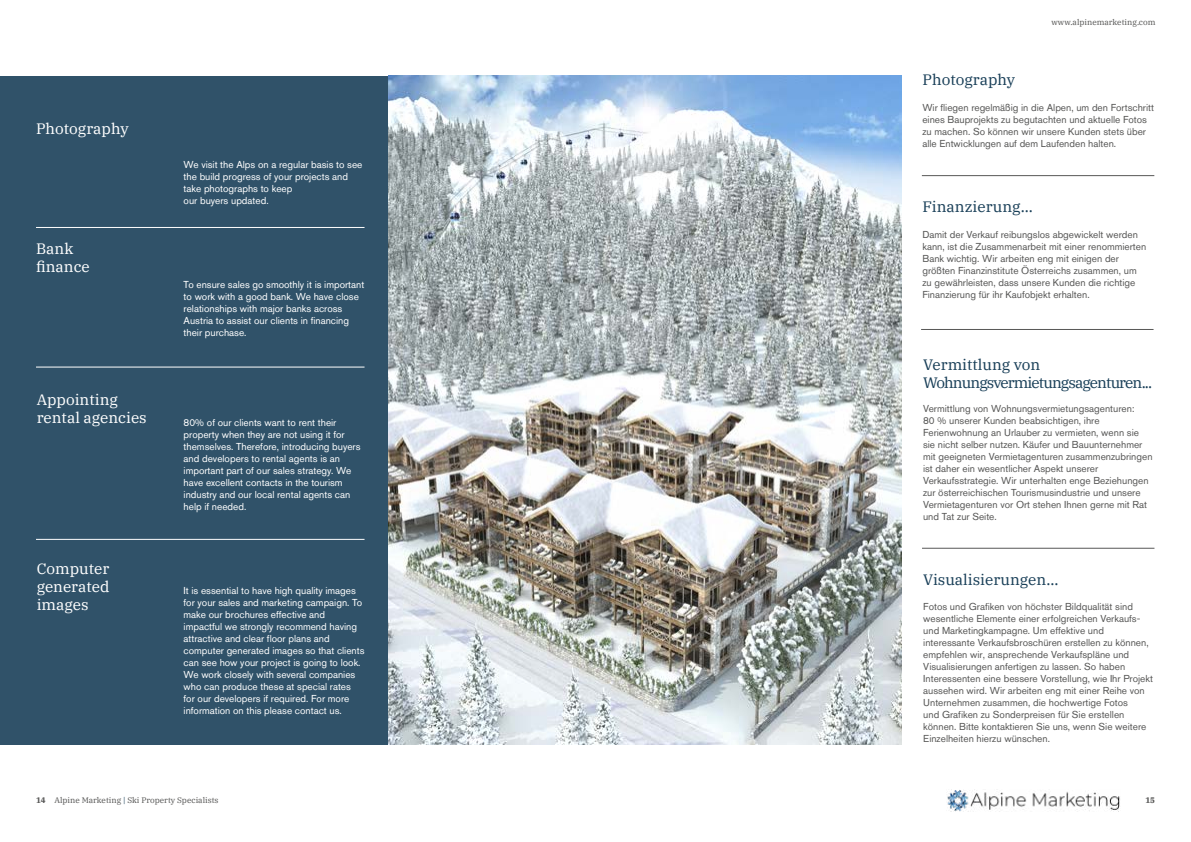
<style>
.page{position:relative;width:1191px;height:842px;background:#fff}
.page>*{position:absolute;margin:0;border:0;box-sizing:border-box;transform-origin:0 0}
.t1{font:15px/18px "IBM Plex Serif";color:#fff}
.t2{font:15px "IBM Plex Serif";color:#193f58}
.t3{font:15px/18px "IBM Plex Serif";letter-spacing:-.06em;color:#193f58}
.t4{font:10px/12px "Akzidenz Grotesk BQ";color:#575756}
.t5{font:10px/12px "Akzidenz Grotesk BQ";color:#fff}
.t6{font:8px "IBM Plex Serif";color:#575756}
.t7{font:700 8px "IBM Plex Serif";color:#575756}
.s1{font-weight:700}
.s2{color:#193f58}
</style>
<div class="page">
<img style="left:947px;top:789px;width:173px;height:22px">
<div style="left:0;top:76px;width:388px;height:668px;background:#305269"></div>
<img style="left:388px;top:76px;width:513px;height:668px">
<hr style="left:36px;top:227px;width:328px;height:1px;background:#fff">
<hr style="left:36px;top:367px;width:328px;height:1px;background:#fff">
<hr style="left:922px;top:175px;width:232px;height:1px;background:#575756">
<hr style="left:36px;top:539px;width:328px;height:1px;background:#fff">
<hr style="left:921px;top:329px;width:232px;height:1px;background:#575756">
<hr style="left:922px;top:548px;width:232px;height:1px;background:#575756">
<h1 class="t1" style="left:36px;top:118px;width:94px">Photography</h1>
<h1 class="t1" style="left:36px;top:239px;width:55px">Bank finance</h1>
<h1 class="t1" style="left:37px;top:389px;width:112px">Appointing rental agencies</h1>
<h1 class="t1" style="left:37px;top:558px;width:74px;text-align:justify">Computer generated images</h1>
<p class="t5" style="left:184px;top:158px;width:180px">We visit the Alps on a regular basis to see the build progress of your projects and take photographs to keep<br>our buyers updated.</p>
<p class="t5" style="left:184px;top:278px;width:182px">To ensure sales go smoothly it is important to work with a good bank. We have close relationships with major banks across Austria to assist our clients in financing their purchase.</p>
<p class="t5" style="left:184px;top:416px;width:178px">80% of our clients want to rent their property when they are not using it for themselves. Therefore, introducing buyers and developers to rental agents is an important part of our sales strategy. We have excellent contacts in the tourism industry and our local rental agents can help if needed.</p>
<p class="t5" style="left:184px;top:585px;width:182px">It is essential to have high quality images for your sales and marketing campaign. To make our brochures effective and impactful we strongly recommend having attractive and clear floor plans and computer generated images so that clients can see how your project is going to look.<br>We work closely with several companies who can produce these at special rates for our developers if required. For more information on this please contact us.</p>
<p class="t6" style="left:36px;top:794px;width:184px"><span class="s1">14</span> Alpine Marketing <span class="s2">|</span> Ski Property Specialists</p>
<h1 class="t2" style="left:922px;top:68px;width:94px">Photography</h1>
<p class="t6" style="left:1051px;top:16px;width:105px">www.alpinemarketing.com</p>
<p class="t4" style="left:922px;top:101px;width:233px">Wir fliegen regelmäßig in die Alpen, um den Fortschritt eines Bauprojekts zu begutachten und aktuelle Fotos zu machen. So können wir unsere Kunden stets über alle Entwicklungen auf dem Laufenden halten.</p>
<h1 class="t2" style="left:922px;top:195px;width:112px">Finanzierung...</h1>
<p class="t4" style="left:922px;top:228px;width:225px">Damit der Verkauf reibungslos abgewickelt werden kann, ist die Zusammenarbeit mit einer renommierten Bank wichtig. Wir arbeiten eng mit einigen der größten Finanzinstitute Österreichs zusammen, um zu gewährleisten, dass unsere Kunden die richtige Finanzierung für ihr Kaufobjekt erhalten.</p>
<h1 class="t3" style="left:923px;top:355px;width:230px">Vermittlung von<br>Wohnungsvermietungsagenturen...</h1>
<p class="t4" style="left:923px;top:402px;width:231px">Vermittlung von Wohnungsvermietungsagenturen:<br>80 % unserer Kunden beabsichtigen, ihre Ferienwohnung an Urlauber zu vermieten, wenn sie sie nicht selber nutzen. Käufer und Bauunternehmer mit geeigneten Vermietagenturen zusammenzubringen ist daher ein wesentlicher Aspekt unserer Verkaufsstrategie. Wir unterhalten enge Beziehungen zur österreichischen Tourismusindustrie und unsere Vermietagenturen vor Ort stehen Ihnen gerne mit Rat und Tat zur Seite.</p>
<h1 class="t2" style="left:923px;top:568px;width:137px">Visualisierungen...</h1>
<p class="t4" style="left:923px;top:600px;width:231px">Fotos und Grafiken von höchster Bildqualität sind wesentliche Elemente einer erfolgreichen Verkaufs&shy;und Marketingkampagne. Um effektive und interessante Verkaufsbroschüren erstellen zu können, empfehlen wir, ansprechende Verkaufspläne und Visualisierungen anfertigen zu lassen. So haben Interessenten eine bessere Vorstellung, wie Ihr Projekt aussehen wird. Wir arbeiten eng mit einer Reihe von Unternehmen zusammen, die hochwertige Fotos<br>und Grafiken zu Sonderpreisen für Sie erstellen können. Bitte kontaktieren Sie uns, wenn Sie weitere Einzelheiten hierzu wünschen.</p>
<p class="t7" style="left:1145px;top:793px;width:11px">15</p>
</div>
